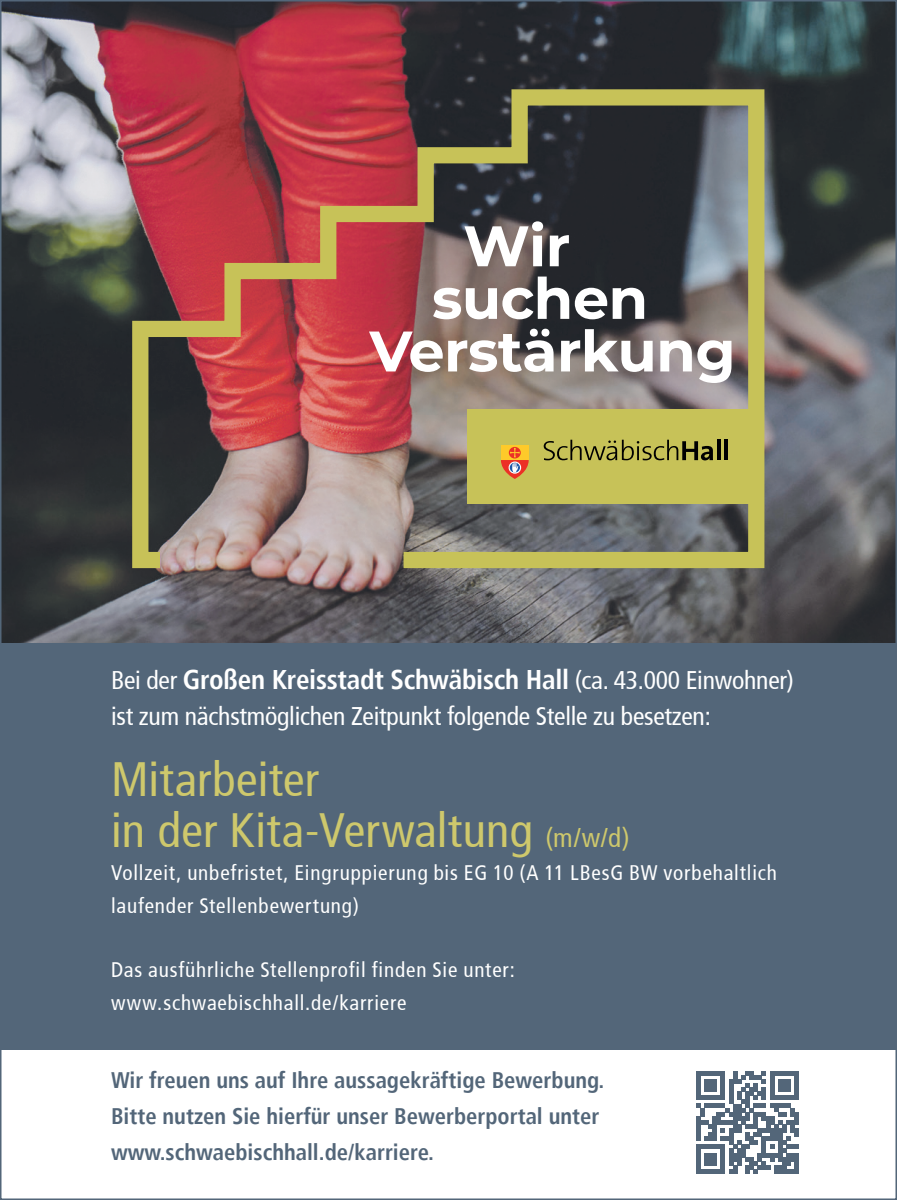
<style>
.page{position:relative;width:897px;height:1200px;background:#fff}
.page>*{position:absolute;margin:0;border:0;box-sizing:border-box;transform-origin:0 0}
.t1{font:700 57px "Montserrat";letter-spacing:-.01em;color:#fff}
.t2{font:condensed 48px/51px "Frutiger";letter-spacing:.005em;color:#cec86c}
.t3{font:700 condensed 27px "Frutiger";letter-spacing:-.01em;color:#fff}
.t4{font:condensed 25.5px "Frutiger";letter-spacing:-.01em;color:#fff}
.t5{font:700 condensed 22.5px/36px "Frutiger";color:#536679}
.t6{font:condensed 21px/33px "Frutiger";letter-spacing:.04em;color:#fff}
.s1{font-weight:400;font-size:25.5px}
.s2{font-size:27px}
</style>
<div class="page">
<div style="left:0;top:637px;width:896px;height:412px;background:#536679"></div>
<img style="left:3px;top:3px;width:890px;height:639px">
<img style="left:124px;top:81px;width:648px;height:495px">
<svg style="left:696px;top:1071px;width:102px;height:101px"></svg>
<p class="t1" style="left:463px;top:205px;width:108px">Wir</p>
<p class="t1" style="left:432px;top:257px;width:217px">suchen</p>
<p class="t1" style="left:369px;top:310px;width:367px">Verstärkung</p>
<p class="t3" style="left:111px;top:663px;width:684px"><span class="s1">Bei der</span> Großen Kreisstadt Schwäbisch Hall <span class="s1">(ca. 43.000 Einwohner)</span></p>
<p class="t4" style="left:111px;top:700px;width:601px">ist zum nächstmöglichen Zeitpunkt folgende Stelle zu besetzen:</p>
<p class="t2" style="left:111px;top:753px;width:520px">Mitarbeiter<br>in der Kita-Verwaltung <span class="s2">(m/w/d)</span></p>
<p class="t6" style="left:111px;top:855px;width:667px">Vollzeit, unbefristet, Eingruppierung bis EG 10 (A 11 LBesG BW vorbehaltlich laufender Stellenbewertung)</p>
<p class="t6" style="left:111px;top:953px;width:405px">Das ausführliche Stellenprofil finden Sie unter:</p>
<p class="t6" style="left:111px;top:986px;width:297px">www.schwaebischhall.de/karriere</p>
<p class="t5" style="left:111px;top:1061px;width:494px">Wir freuen uns auf Ihre aussagekräftige Bewerbung.<br>Bitte nutzen Sie hierfür unser Bewerberportal unter www.schwaebischhall.de/karriere.</p>
</div>
